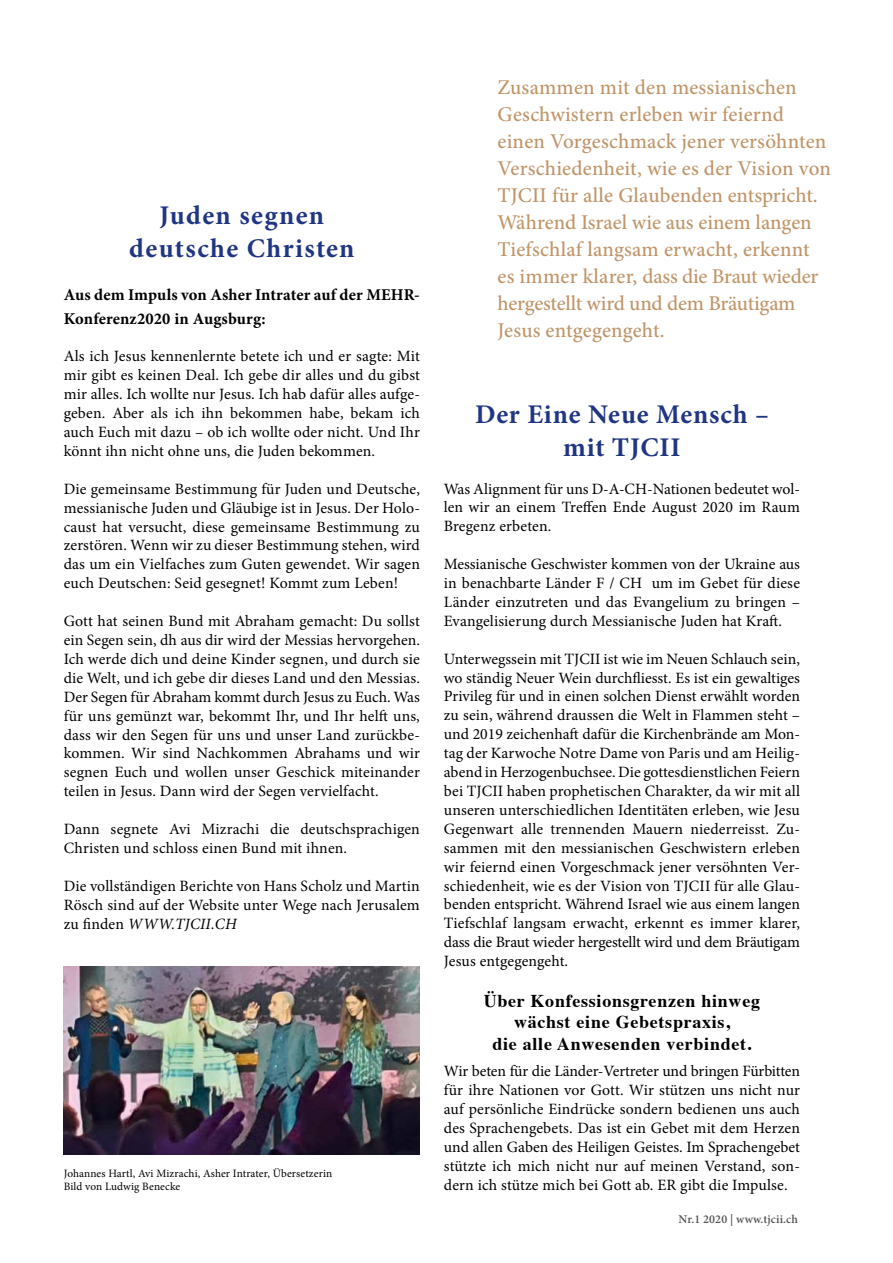
<style>
.page{position:relative;width:893px;height:1263px;background:#fff}
.page>*{position:absolute;margin:0;border:0;box-sizing:border-box;transform-origin:0 0}
.t1{font:700 27px/32.4px "Minion Pro";letter-spacing:.04em;color:#203684;text-align:center}
.t2{font:500 21px/27px "Minion Pro";letter-spacing:.005em;color:#c09569}
.t3{font:700 18px/21.6px "Times";letter-spacing:.04em;color:#000;text-align:center}
.t4{font:700 16.5px/24px "Minion Pro";letter-spacing:.005em;color:#000}
.t5{font:15.75px/18.9px "Minion Pro";letter-spacing:.01em;color:#000;text-align:justify}
.t6{font:600 12px "Minion Pro";letter-spacing:.01em;color:#565655}
.t7{font:11.25px/13.5px "Minion Pro";letter-spacing:.01em;color:#000}
.s1{font-style:italic}
</style>
<div class="page">
<img style="left:64px;top:966px;width:356px;height:188px">
<h1 class="t1" style="left:129px;top:199px;width:227px">Juden segnen deutsche Christen</h1>
<p class="t4" style="left:64px;top:282px;width:358px">Aus dem Impuls von Asher Intrater auf der MEHR-<br>Konferenz2020 in Augsburg:</p>
<p class="t5" style="left:64px;top:347px;width:358px">Als ich Jesus kennenlernte betete ich und er sagte: Mit mir gibt es keinen Deal. Ich gebe dir alles und du gibst mir alles. Ich wollte nur Jesus. Ich hab dafür alles aufge&shy;geben. Aber als ich ihn bekommen habe, bekam ich auch Euch mit dazu – ob ich wollte oder nicht. Und Ihr könnt ihn nicht ohne uns, die Juden bekommen.</p>
<p class="t5" style="left:64px;top:479px;width:358px">Die gemeinsame Bestimmung für Juden und Deutsche, messianische Juden und Gläubige ist in Jesus. Der Holo&shy;caust hat versucht, diese gemeinsame Bestimmung zu zerstören. Wenn wir zu dieser Bestimmung stehen, wird das um ein Vielfaches zum Guten gewendet. Wir sagen euch Deutschen: Seid gesegnet! Kommt zum Leben!</p>
<p class="t5" style="left:64px;top:612px;width:358px">Gott hat seinen Bund mit Abraham gemacht: Du sollst ein Segen sein, dh aus dir wird der Messias hervorgehen.<br>Ich werde dich und deine Kinder segnen, und durch sie die Welt, und ich gebe dir dieses Land und den Messias.<br>Der Segen für Abraham kommt durch Jesus zu Euch. Was für uns gemünzt war, bekommt Ihr, und Ihr helft uns, dass wir den Segen für uns und unser Land zurückbe&shy;kommen. Wir sind Nachkommen Abrahams und wir segnen Euch und wollen unser Geschick miteinander teilen in Jesus. Dann wird der Segen vervielfacht.</p>
<p class="t5" style="left:64px;top:820px;width:358px">Dann segnete Avi Mizrachi die deutschsprachigen<br>Christen und schloss einen Bund mit ihnen.</p>
<p class="t5" style="left:64px;top:876px;width:358px">Die vollständigen Berichte von Hans Scholz und Martin Rösch sind auf der Website unter Wege nach Jerusalem zu finden <span class="s1">WWW.TJCII.CH</span></p>
<p class="t7" style="left:64px;top:1166px;width:270px">Johannes Hartl, Avi Mizrachi, Asher Intrater, Übersetzerin<br>Bild von Ludwig Benecke</p>
<p class="t2" style="left:497px;top:74px;width:335px">Zusammen mit den messianischen Geschwistern erleben wir feiernd einen Vorgeschmack jener versöhnten Verschiedenheit, wie es der Vision von TJCII für alle Glaubenden entspricht.<br>Während Israel wie aus einem langen Tiefschlaf langsam erwacht, erkennt es immer klarer, dass die Braut wieder hergestellt wird und dem Bräutigam Jesus entgegengeht.</p>
<h1 class="t1" style="left:475px;top:398px;width:295px">Der Eine Neue Mensch – mit TJCII</h1>
<p class="t5" style="left:444px;top:479px;width:358px">Was Alignment für uns D-A-CH-Nationen bedeutet wol&shy;len wir an einem Treffen Ende August 2020 im Raum Bregenz erbeten.</p>
<p class="t5" style="left:444px;top:555px;width:358px">Messianische Geschwister kommen von der Ukraine aus in benachbarte Länder F / CH um im Gebet für diese Länder einzutreten und das Evangelium zu bringen – Evangelisierung durch Messianische Juden hat Kraft.</p>
<p class="t5" style="left:444px;top:649px;width:358px">Unterwegssein mit TJCII ist wie im Neuen Schlauch sein, wo ständig Neuer Wein durchfliesst. Es ist ein gewaltiges Privileg für und in einen solchen Dienst erwählt worden zu sein, während draussen die Welt in Flammen steht – und 2019 zeichenhaft dafür die Kirchenbrände am Mon&shy;tag der Karwoche Notre Dame von Paris und am Heilig&shy;abend in Herzogenbuchsee. Die gottesdienstlichen Feiern bei TJCII haben prophetischen Charakter, da wir mit all unseren unterschiedlichen Identitäten erleben, wie Jesu Gegenwart alle trennenden Mauern niederreisst. Zu&shy;sammen mit den messianischen Geschwistern erleben wir feiernd einen Vorgeschmack jener versöhnten Ver&shy;schiedenheit, wie es der Vision von TJCII für alle Glau&shy;benden entspricht. Während Israel wie aus einem langen Tiefschlaf langsam erwacht, erkennt es immer klarer, dass die Braut wieder hergestellt wird und dem Bräutigam Jesus entgegengeht.</p>
<p class="t3" style="left:484px;top:988px;width:278px">Über Konfessionsgrenzen hinweg wächst eine Gebetspraxis,<br>die alle Anwesenden verbindet.</p>
<p class="t5" style="left:444px;top:1062px;width:358px">Wir beten für die Länder-Vertreter und bringen Fürbitten für ihre Nationen vor Gott. Wir stützen uns nicht nur auf persönliche Eindrücke sondern bedienen uns auch des Sprachengebets. Das ist ein Gebet mit dem Herzen und allen Gaben des Heiligen Geistes. Im Sprachengebet stützte ich mich nicht nur auf meinen Verstand, son&shy;dern ich stütze mich bei Gott ab. ER gibt die Impulse.</p>
<p class="t6" style="left:678px;top:1211px;width:121px">Nr.1 2020 | www.tjcii.ch</p>
</div>
